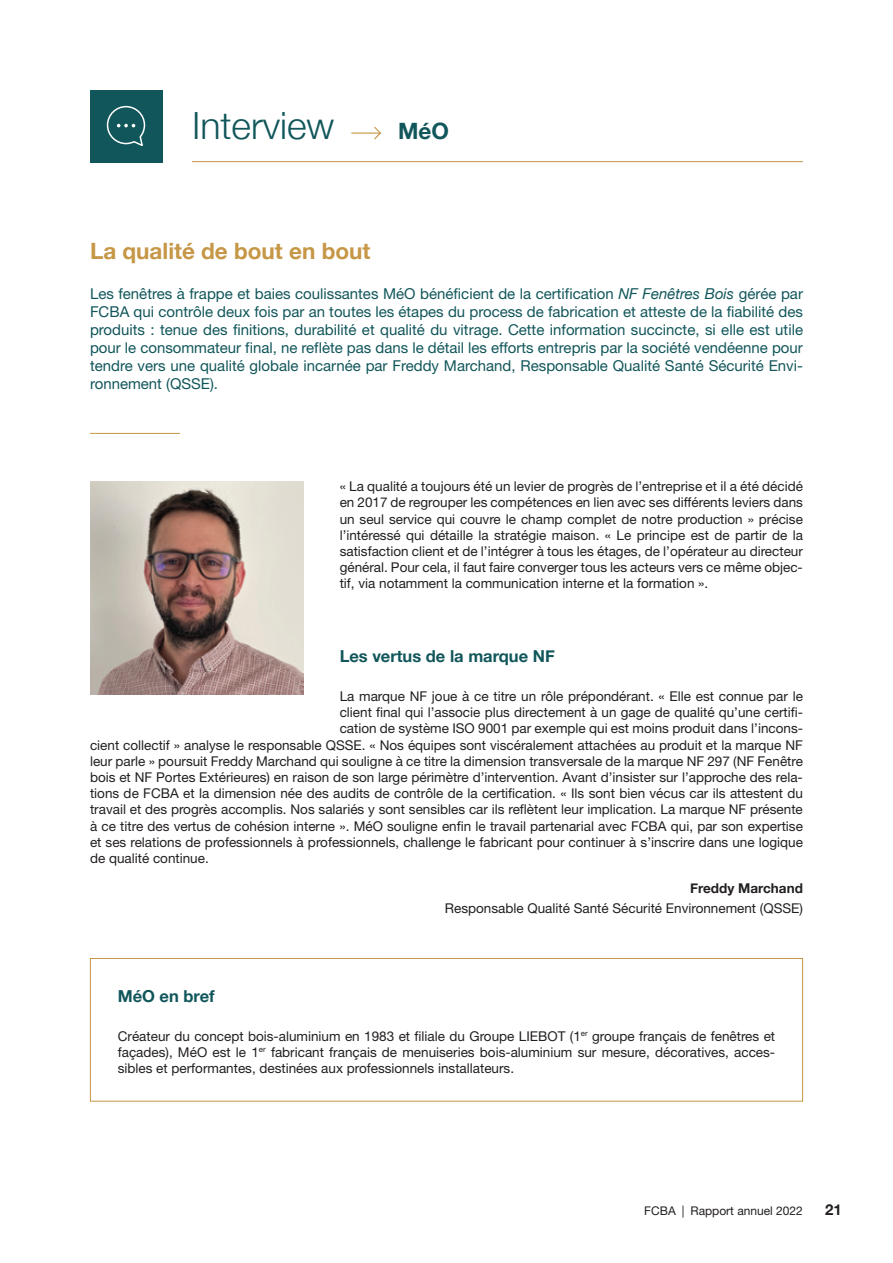
<style>
.page{position:relative;width:893px;height:1263px;background:#fff}
.page>*{position:absolute;margin:0;border:0;box-sizing:border-box;transform-origin:0 0}
.t1{font:300 37.5px "Helvetica Neue";color:#11565a}
.t2{font:700 22.5px "Helvetica Neue";color:#c59746}
.t3{font:700 22.5px "Helvetica Neue";color:#11565a}
.t4{font:700 16.5px "Helvetica Neue";color:#11565a}
.t5{font:15px/18px "Helvetica Neue";color:#11565a;text-align:justify}
.t6{font:700 15px "Helvetica Neue";color:#231f20}
.t7{font:13.5px/16.2px "Helvetica Neue";color:#231f20;text-align:justify}
.t8{font:700 13.5px "Helvetica Neue";color:#231f20}
.t9{font:12px "Helvetica Neue";color:#231f20}
.s1{font-style:italic}
</style>
<div class="page">
<svg style="left:351px;top:126px;width:31px;height:14px"></svg>
<div style="left:90px;top:90px;width:72px;height:72px;background:#11565a"></div>
<svg style="left:106px;top:105px;width:40px;height:41px"></svg>
<hr style="left:192px;top:161px;width:611px;height:1px;background:#c59746">
<div style="left:90px;top:958px;width:713px;height:143px;border:1px solid #c59746"></div>
<hr style="left:90px;top:433px;width:90px;height:1px;background:#c59746">
<img style="left:90px;top:481px;width:213px;height:214px">
<h1 class="t1" style="left:192px;top:103px;width:144px">Interview</h1>
<h2 class="t3" style="left:398px;top:118px;width:52px">MéO</h2>
<h2 class="t2" style="left:90px;top:237px;width:282px">La qualité de bout en bout</h2>
<p class="t5" style="left:90px;top:287px;width:714px">Les fenêtres à frappe et baies coulissantes MéO bénéficient de la certification <span class="s1">NF Fenêtres Bois</span> gérée par FCBA qui contrôle deux fois par an toutes les étapes du process de fabrication et atteste de la fiabilité des produits : tenue des finitions, durabilité et qualité du vitrage. Cette information succincte, si elle est utile pour le consommateur final, ne reflète pas dans le détail les efforts entrepris par la société vendéenne pour tendre vers une qualité globale incarnée par Freddy Marchand, Responsable Qualité Santé Sécurité Envi&shy;ronnement (QSSE).</p>
<p class="t7" style="left:340px;top:480px;width:465px">« La qualité a toujours été un levier de progrès de l’entreprise et il a été décidé en 2017 de regrouper les compétences en lien avec ses différents leviers dans un seul service qui couvre le champ complet de notre production » précise l’intéressé qui détaille la stratégie maison. « Le principe est de partir de la satisfaction client et de l’intégrer à tous les étages, de l’opérateur au directeur général. Pour cela, il faut faire converger tous les acteurs vers ce même objec&shy;tif, via notamment la communication interne et la formation ».</p>
<p class="t4" style="left:340px;top:646px;width:217px">Les vertus de la marque NF</p>
<p class="t7" style="left:340px;top:689px;width:465px">La marque NF joue à ce titre un rôle prépondérant. « Elle est connue par le</p>
<p class="t7" style="left:340px;top:705px;width:465px">client final qui l’associe plus directement à un gage de qualité qu’une certifi-</p>
<p class="t7" style="left:340px;top:722px;width:465px">cation de système ISO 9001 par exemple qui est moins produit dans l’incons-</p>
<p class="t7" style="left:90px;top:738px;width:714px">cient collectif » analyse le responsable QSSE. « Nos équipes sont viscéralement attachées au produit et la marque NF</p>
<p class="t7" style="left:90px;top:754px;width:714px">leur parle » poursuit Freddy Marchand qui souligne à ce titre la dimension transversale de la marque NF 297 (NF Fenêtre</p>
<p class="t7" style="left:90px;top:770px;width:714px">bois et NF Portes Extérieures) en raison de son large périmètre d’intervention. Avant d’insister sur l’approche des rela-</p>
<p class="t7" style="left:90px;top:786px;width:714px">tions de FCBA et la dimension née des audits de contrôle de la certification. « Ils sont bien vécus car ils attestent du</p>
<p class="t7" style="left:90px;top:803px;width:714px">travail et des progrès accomplis. Nos salariés y sont sensibles car ils reflètent leur implication. La marque NF présente</p>
<p class="t7" style="left:90px;top:819px;width:714px">à ce titre des vertus de cohésion interne ». MéO souligne enfin le travail partenarial avec FCBA qui, par son expertise</p>
<p class="t7" style="left:90px;top:835px;width:714px">et ses relations de professionnels à professionnels, challenge le fabricant pour continuer à s’inscrire dans une logique</p>
<p class="t7" style="left:90px;top:851px;width:120px">de qualité continue.</p>
<p class="t8" style="left:690px;top:879px;width:114px">Freddy Marchand</p>
<p class="t7" style="left:445px;top:902px;width:360px">Responsable Qualité Santé Sécurité Environnement (QSSE)</p>
<p class="t4" style="left:118px;top:986px;width:98px">MéO en bref</p>
<p class="t7" style="left:118px;top:1029px;width:659px">Créateur du concept bois-aluminium en 1983 et filiale du Groupe LIEBOT (1<sup>er</sup> groupe français de fenêtres et façades), MéO est le 1<sup>er</sup> fabricant français de menuiseries bois-aluminium sur mesure, décoratives, acces&shy;sibles et performantes, destinées aux professionnels installateurs.</p>
<p class="t9" style="left:644px;top:1206px;width:160px">FCBA | Rapport annuel 2022</p>
<p class="t6" style="left:825px;top:1200px;width:18px">21</p>
</div>
